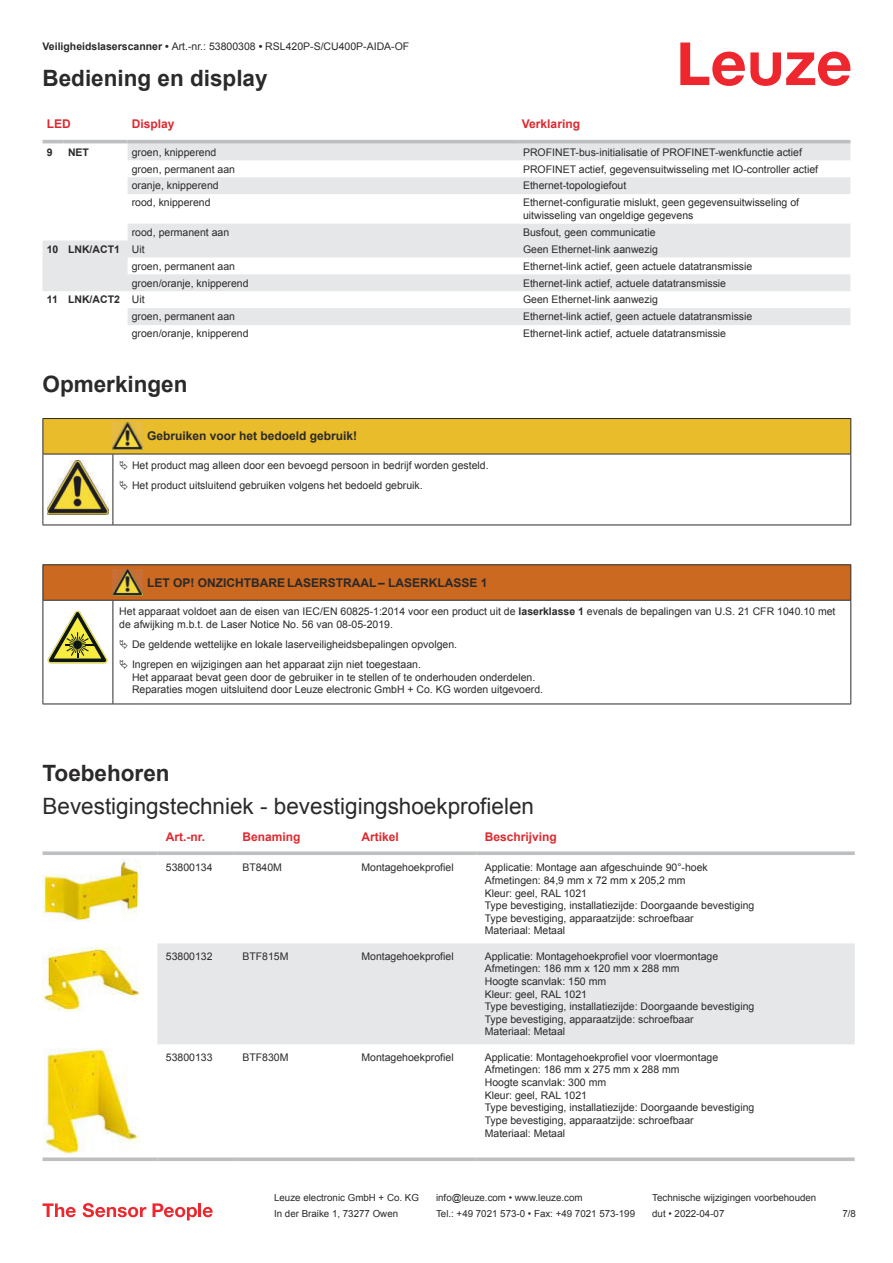
<style>
.page{position:relative;width:893px;height:1263px;background:#fff}
.page>*{position:absolute;margin:0;border:0;box-sizing:border-box;transform-origin:0 0}
.t1{font:22.5px "Arial";color:#2b292a}
.t2{font:700 22.5px "Arial";color:#2b292a}
.t3{font:700 12px "Arial";color:#2b292a}
.t4{font:700 12px "Arial";color:#db2a30}
.t5{font:10.5px/12.6px "Arial";color:#2b292a}
.t6{font:700 10.5px "Arial";color:#2b292a}
.t7{font:9.75px "Arial";color:#2b292a}
.s1{font-weight:700}
.s2{font-weight:400}
</style>
<div class="page">
<svg style="left:680px;top:43px;width:170px;height:43px"></svg>
<svg style="left:43px;top:143px;width:807px;height:182px;fill:#e6e7e9"></svg>
<hr style="left:43px;top:140px;width:21px;height:3px;background:#bdbfc1">
<hr style="left:64px;top:140px;width:64px;height:3px;background:#bdbfc1">
<hr style="left:128px;top:140px;width:391px;height:3px;background:#bdbfc1">
<hr style="left:519px;top:140px;width:331px;height:3px;background:#bdbfc1">
<div style="left:157px;top:943px;width:698px;height:101px;background:#e6e7e9"></div>
<svg style="left:43px;top:851px;width:114px;height:4px"></svg>
<svg style="left:157px;top:851px;width:77px;height:4px"></svg>
<svg style="left:234px;top:851px;width:119px;height:4px"></svg>
<svg style="left:353px;top:851px;width:123px;height:4px"></svg>
<svg style="left:476px;top:851px;width:379px;height:4px;background:#c4c6c7"></svg>
<svg style="left:43px;top:1157px;width:114px;height:4px"></svg>
<svg style="left:157px;top:1157px;width:77px;height:4px"></svg>
<svg style="left:234px;top:1157px;width:119px;height:4px"></svg>
<svg style="left:353px;top:1157px;width:123px;height:4px"></svg>
<svg style="left:476px;top:1157px;width:379px;height:4px;background:#c4c6c8"></svg>
<img style="left:43px;top:859px;width:96px;height:63px">
<img style="left:43px;top:948px;width:97px;height:63px">
<img style="left:43px;top:1049px;width:97px;height:106px">
<svg style="left:43px;top:1203px;width:33px;height:14px"></svg>
<svg style="left:83px;top:1203px;width:63px;height:14px"></svg>
<svg style="left:153px;top:1203px;width:44px;height:17px"></svg>
<hr style="left:198px;top:1203px;width:3px;height:14px;background:#ed272d">
<svg style="left:203px;top:1207px;width:10px;height:10px"></svg>
<svg style="left:44px;top:495px;width:806px;height:30px"></svg>
<hr style="left:43px;top:454px;width:1px;height:66px;background:#2b292a">
<hr style="left:113px;top:454px;width:1px;height:66px;background:#2b292a">
<hr style="left:850px;top:454px;width:1px;height:66px;background:#2b292a">
<hr style="left:43px;top:525px;width:70px;height:1px;background:#2b292a">
<hr style="left:113px;top:525px;width:30px;height:1px;background:#2b292a">
<hr style="left:143px;top:525px;width:708px;height:1px;background:#2b292a">
<img style="left:47px;top:495px;width:61px;height:19px">
<div style="left:44px;top:565px;width:806px;height:35px;background:#ca691f"></div>
<hr style="left:43px;top:564px;width:70px;height:1px;background:#2b292a">
<hr style="left:43px;top:565px;width:1px;height:35px;background:#2b292a">
<hr style="left:43px;top:600px;width:70px;height:1px;background:#2b292a">
<hr style="left:113px;top:564px;width:30px;height:1px;background:#2b292a">
<hr style="left:113px;top:600px;width:30px;height:1px;background:#2b292a">
<hr style="left:143px;top:564px;width:708px;height:1px;background:#2b292a">
<hr style="left:850px;top:565px;width:1px;height:35px;background:#2b292a">
<hr style="left:143px;top:600px;width:708px;height:1px;background:#2b292a">
<hr style="left:43px;top:601px;width:1px;height:98px;background:#2b292a">
<hr style="left:113px;top:601px;width:1px;height:98px;background:#2b292a">
<hr style="left:850px;top:601px;width:1px;height:98px;background:#2b292a">
<hr style="left:43px;top:703px;width:70px;height:1px;background:#2b292a">
<hr style="left:113px;top:703px;width:30px;height:1px;background:#2b292a">
<hr style="left:143px;top:703px;width:708px;height:1px;background:#2b292a">
<img style="left:113px;top:569px;width:30px;height:26px">
<svg style="left:47px;top:611px;width:60px;height:52px"></svg>
<svg style="left:43px;top:418px;width:808px;height:77px"></svg>
<p class="t5" style="left:43px;top:41px;width:368px"><span class="s1">Veiligheidslaserscanner •</span> Art.-nr.: 53800308 <span class="s1">•</span> RSL420P-S/CU400P-AIDA-OF</p>
<h1 class="t2" style="left:43px;top:70px;width:227px">Bediening en display</h1>
<p class="t4" style="left:47px;top:119px;width:25px">LED</p>
<p class="t4" style="left:132px;top:119px;width:44px">Display</p>
<p class="t4" style="left:522px;top:119px;width:60px">Verklaring</p>
<p class="t6" style="left:47px;top:148px;width:7px">9</p>
<p class="t6" style="left:68px;top:148px;width:23px">NET</p>
<p class="t5" style="left:132px;top:147px;width:86px">groen, knipperend</p>
<p class="t5" style="left:523px;top:147px;width:280px">PROFINET-bus-initialisatie of PROFINET-wenkfunctie actief</p>
<p class="t5" style="left:132px;top:163px;width:105px">groen, permanent aan</p>
<p class="t5" style="left:523px;top:163px;width:297px">PROFINET actief, gegevensuitwisseling met IO-controller actief</p>
<p class="t5" style="left:132px;top:180px;width:88px">oranje, knipperend</p>
<p class="t5" style="left:523px;top:180px;width:105px">Ethernet-topologiefout</p>
<p class="t5" style="left:132px;top:197px;width:80px">rood, knipperend</p>
<p class="t5" style="left:523px;top:197px;width:278px">Ethernet-configuratie mislukt, geen gegevensuitwisseling of uitwisseling van ongeldige gegevens</p>
<p class="t5" style="left:132px;top:227px;width:99px">rood, permanent aan</p>
<p class="t5" style="left:523px;top:227px;width:134px">Busfout, geen communicatie</p>
<p class="t6" style="left:47px;top:245px;width:99px">10 LNK/ACT1 <span class="s2">Uit</span></p>
<p class="t5" style="left:523px;top:244px;width:136px">Geen Ethernet-link aanwezig</p>
<p class="t5" style="left:132px;top:261px;width:105px">groen, permanent aan</p>
<p class="t5" style="left:523px;top:261px;width:231px">Ethernet-link actief, geen actuele datatransmissie</p>
<p class="t5" style="left:132px;top:277px;width:118px">groen/oranje, knipperend</p>
<p class="t5" style="left:523px;top:277px;width:205px">Ethernet-link actief, actuele datatransmissie</p>
<p class="t6" style="left:47px;top:296px;width:99px">11 LNK/ACT2 <span class="s2">Uit</span></p>
<p class="t5" style="left:523px;top:294px;width:136px">Geen Ethernet-link aanwezig</p>
<p class="t5" style="left:132px;top:311px;width:105px">groen, permanent aan</p>
<p class="t5" style="left:523px;top:311px;width:231px">Ethernet-link actief, geen actuele datatransmissie</p>
<p class="t5" style="left:132px;top:328px;width:118px">groen/oranje, knipperend</p>
<p class="t5" style="left:523px;top:328px;width:205px">Ethernet-link actief, actuele datatransmissie</p>
<h1 class="t2" style="left:43px;top:376px;width:147px">Opmerkingen</h1>
<p class="t3" style="left:147px;top:432px;width:212px">Gebruiken voor het bedoeld gebruik!</p>
<p class="t5" style="left:132px;top:456px;width:358px;line-height:20.2px">Het product mag alleen door een bevoegd persoon in bedrijf worden gesteld.<br>Het product uitsluitend gebruiken volgens het bedoeld gebruik.</p>
<p class="t3" style="left:147px;top:578px;width:342px">LET OP! ONZICHTBARE LASERSTRAAL – LASERKLASSE 1</p>
<p class="t5" style="left:119px;top:606px;width:718px">Het apparaat voldoet aan de eisen van IEC/EN 60825-1:2014 voor een product uit de <span class="s1">laserklasse 1</span> evenals de bepalingen van U.S. 21 CFR 1040.10 met de afwijking m.b.t. de Laser Notice No. 56 van 08-05-2019.</p>
<p class="t5" style="left:132px;top:635px;width:327px;line-height:20.2px">De geldende wettelijke en lokale laserveiligheidsbepalingen opvolgen.<br>Ingrepen en wijzigingen aan het apparaat zijn niet toegestaan.</p>
<p class="t5" style="left:132px;top:672px;width:413px">Het apparaat bevat geen door de gebruiker in te stellen of te onderhouden onderdelen.<br>Reparaties mogen uitsluitend door Leuze electronic GmbH + Co. KG worden uitgevoerd.</p>
<h1 class="t2" style="left:43px;top:764px;width:129px">Toebehoren</h1>
<h1 class="t1" style="left:43px;top:798px;width:493px">Bevestigingstechniek - bevestigingshoekprofielen</h1>
<p class="t4" style="left:166px;top:832px;width:41px">Art.-nr.</p>
<p class="t4" style="left:242px;top:832px;width:60px">Benaming</p>
<p class="t4" style="left:361px;top:832px;width:39px">Artikel</p>
<p class="t4" style="left:485px;top:832px;width:74px">Beschrijving</p>
<p class="t5" style="left:166px;top:862px;width:48px">53800134</p>
<p class="t5" style="left:242px;top:862px;width:41px">BT840M</p>
<p class="t5" style="left:361px;top:862px;width:94px">Montagehoekprofiel</p>
<p class="t5" style="left:485px;top:862px;width:271px">Applicatie: Montage aan afgeschuinde 90°-hoek Afmetingen: 84,9 mm x 72 mm x 205,2 mm<br>Kleur: geel, RAL 1021<br>Type bevestiging, installatiezijde: Doorgaande bevestiging Type bevestiging, apparaatzijde: schroefbaar<br>Materiaal: Metaal</p>
<p class="t5" style="left:166px;top:951px;width:48px">53800132</p>
<p class="t5" style="left:242px;top:951px;width:48px">BTF815M</p>
<p class="t5" style="left:361px;top:951px;width:94px">Montagehoekprofiel</p>
<p class="t5" style="left:485px;top:951px;width:271px">Applicatie: Montagehoekprofiel voor vloermontage Afmetingen: 186 mm x 120 mm x 288 mm<br>Hoogte scanvlak: 150 mm<br>Kleur: geel, RAL 1021<br>Type bevestiging, installatiezijde: Doorgaande bevestiging Type bevestiging, apparaatzijde: schroefbaar<br>Materiaal: Metaal</p>
<p class="t5" style="left:166px;top:1052px;width:48px">53800133</p>
<p class="t5" style="left:242px;top:1052px;width:48px">BTF830M</p>
<p class="t5" style="left:361px;top:1052px;width:94px">Montagehoekprofiel</p>
<p class="t5" style="left:485px;top:1052px;width:271px">Applicatie: Montagehoekprofiel voor vloermontage Afmetingen: 186 mm x 275 mm x 288 mm<br>Hoogte scanvlak: 300 mm<br>Kleur: geel, RAL 1021<br>Type bevestiging, installatiezijde: Doorgaande bevestiging Type bevestiging, apparaatzijde: schroefbaar<br>Materiaal: Metaal</p>
<p class="t7" style="left:274px;top:1194px;width:146px">Leuze electronic GmbH + Co. KG</p>
<p class="t7" style="left:436px;top:1194px;width:148px">info@leuze.com • www.leuze.com</p>
<p class="t7" style="left:652px;top:1194px;width:166px">Technische wijzigingen voorbehouden</p>
<p class="t7" style="left:274px;top:1210px;width:126px">In der Braike 1, 73277 Owen</p>
<p class="t7" style="left:436px;top:1210px;width:201px">Tel.: +49 7021 573-0 • Fax: +49 7021 573-199</p>
<p class="t7" style="left:652px;top:1210px;width:74px">dut • 2022-04-07</p>
<p class="t7" style="left:842px;top:1210px;width:15px">7 /8</p>
</div>
